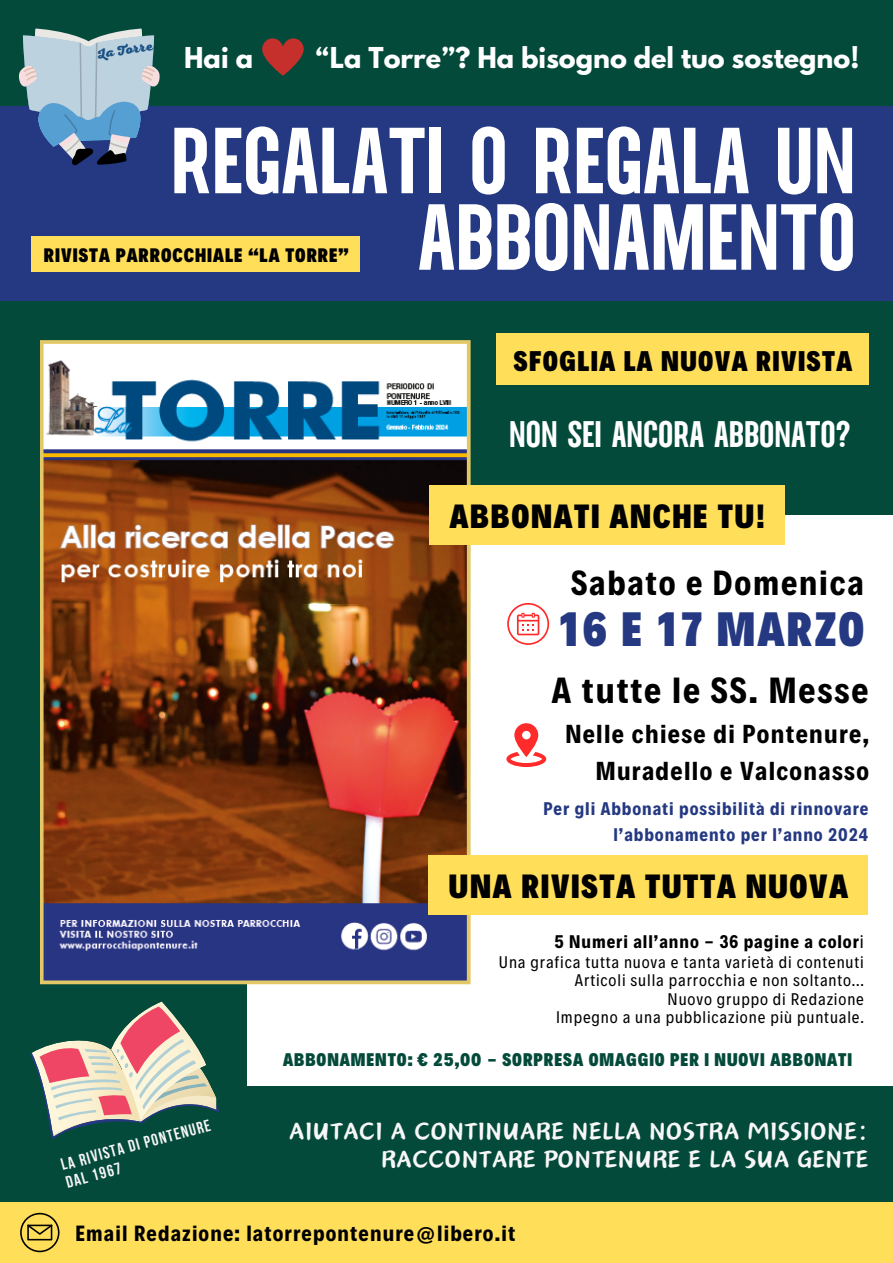
<style>
.page{position:relative;width:893px;height:1263px;background:#044a3b}
.page>*{position:absolute;margin:0;border:0;box-sizing:border-box;transform-origin:0 0}
.t1{font:700 81.82px/76.5px "TS Damassans";color:#fff;text-align:right}
.t2{font:900 48.82px "Decalotype";letter-spacing:.05em;color:#243982}
.t3{font:700 36.83px "Decalotype";letter-spacing:.05em;color:#000}
.t4{font:700 35.33px "Decalotype";letter-spacing:.05em;color:#000}
.t5{font:900 34.05px "Decalotype";letter-spacing:.05em;color:#000}
.t6{font:700 32.33px "TS Damassans";color:#fff}
.t7{font:30.83px/28.7px "Canva Oriental Brush";color:#f8f7f7;text-align:right}
.t8{font:900 28.8px "Decalotype";letter-spacing:.05em;color:#000}
.t9{font:700 26.33px/36.6px "Decalotype";letter-spacing:.05em;color:#000;text-align:right}
.t10{font:700 25.5px "League Spartan";color:#fff}
.t11{font:700 22.27px "Decalotype";letter-spacing:.05em;color:#000}
.t12{font:900 19.8px "Decalotype";letter-spacing:.05em;color:#000}
.t13{font:900 18.6px "Decalotype";letter-spacing:.05em;color:#044a3b}
.t14{font:700 18.52px/25.9px "Decalotype";letter-spacing:.05em;color:#243982;text-align:right}
.t15{font:700 18.52px "Decalotype";letter-spacing:.05em;color:#000}
.t16{font:17.02px "Decalotype";letter-spacing:.05em;color:#000}
.t17{font:700 16.5px/18.8px "Bebas Neue";color:#f8f7f7}
.t18{font:13.73px "RTL Adam Script Heavy";color:#1a5185}
.s1{font-weight:400}
</style>
<div class="page">
<div style="left:248px;top:515px;width:645px;height:571px;background:#fff"></div>
<svg style="left:40px;top:340px;width:430px;height:644px;background:#805949"></svg>
<div style="left:0;top:1202px;width:893px;height:61px;background:#ffde59"></div>
<svg style="left:20px;top:1213px;width:39px;height:39px"></svg>
<div style="left:0;top:106px;width:893px;height:195px;background:#243982"></div>
<svg style="left:19px;top:28px;width:141px;height:138px"></svg>
<svg style="left:507px;top:603px;width:42px;height:42px"></svg>
<svg style="left:506px;top:723px;width:40px;height:44px"></svg>
<svg style="left:30px;top:1001px;width:189px;height:138px"></svg>
<svg style="left:262px;top:38px;width:42px;height:38px"></svg>
<div style="left:32px;top:236px;width:328px;height:36px;background:#ffde59"></div>
<div style="left:429px;top:485px;width:355px;height:60px;background:#ffde59"></div>
<div style="left:428px;top:855px;width:439px;height:60px;background:#ffde59"></div>
<div style="left:496px;top:333px;width:372px;height:51px;background:#ffde59"></div>
<p class="t18" style="left:95px;top:47px;width:58px;rotate:-9deg">La Torre</p>
<p class="t10" style="left:184px;top:45px;width:70px">Hai a</p>
<p class="t10" style="left:316px;top:45px;width:545px">“La Torre”? Ha bisogno del tuo sostegno!</p>
<p class="t1" style="left:171px;top:126px;width:686px">REGALATI O REGALA UN<br>ABBONAMENTO</p>
<p class="t12" style="left:44px;top:242px;width:306px">RIVISTA PARROCCHIALE “LA TORRE”</p>
<p class="t8" style="left:514px;top:342px;width:340px">SFOGLIA LA NUOVA RIVISTA</p>
<p class="t6" style="left:509px;top:411px;width:343px">NON SEI ANCORA ABBONATO?</p>
<h3 class="t5" style="left:450px;top:494px;width:317px">ABBONATI ANCHE TU!</h3>
<h1 class="t4" style="left:571px;top:560px;width:294px">Sabato e Domenica</h1>
<p class="t2" style="left:559px;top:596px;width:307px">16 E 17 MARZO</p>
<p class="t3" style="left:552px;top:666px;width:318px">A tutte le SS. Messe</p>
<h5 class="t9" style="left:565px;top:714px;width:305px">Nelle chiese di Pontenure,<br>Muradello e Valconasso</h5>
<p class="t14" style="left:543px;top:794px;width:326px">Per gli Abbonati possibilità di rinnovare l’abbonamento per l’anno 2024</p>
<h3 class="t5" style="left:449px;top:864px;width:400px">UNA RIVISTA TUTTA NUOVA</h3>
<h4 class="t15" style="left:554px;top:929px;width:311px">5 Numeri all’anno - 36 pagine a color<span class="s1">i</span></h4>
<h2 class="t16" style="left:499px;top:950px;width:366px">Una grafica tutta nuova e tanta varietà di contenuti</h2>
<p class="t16" style="left:575px;top:969px;width:290px">Articoli sulla parrocchia e non soltanto...</p>
<p class="t16" style="left:667px;top:987px;width:198px">Nuovo gruppo di Redazione</p>
<p class="t16" style="left:556px;top:1006px;width:309px">Impegno a una pubblicazione più puntuale.</p>
<p class="t17" style="left:59px;top:1157px;width:156px;rotate:-15deg">LA RIVISTA DI PONTENURE<br>DAL 1967</p>
<h3 class="t13" style="left:283px;top:1047px;width:570px">ABBONAMENTO: € 25,00 - SORPRESA OMAGGIO PER I NUOVI ABBONATI</h3>
<p class="t7" style="left:289px;top:1117px;width:581px">AIUTACI A CONTINUARE NELLA NOSTRA MISSIONE:<br>RACCONTARE PONTENURE E LA SUA GENTE</p>
<p class="t11" style="left:75px;top:1219px;width:441px">Email Redazione: latorrepontenure@libero.it</p>
</div>
